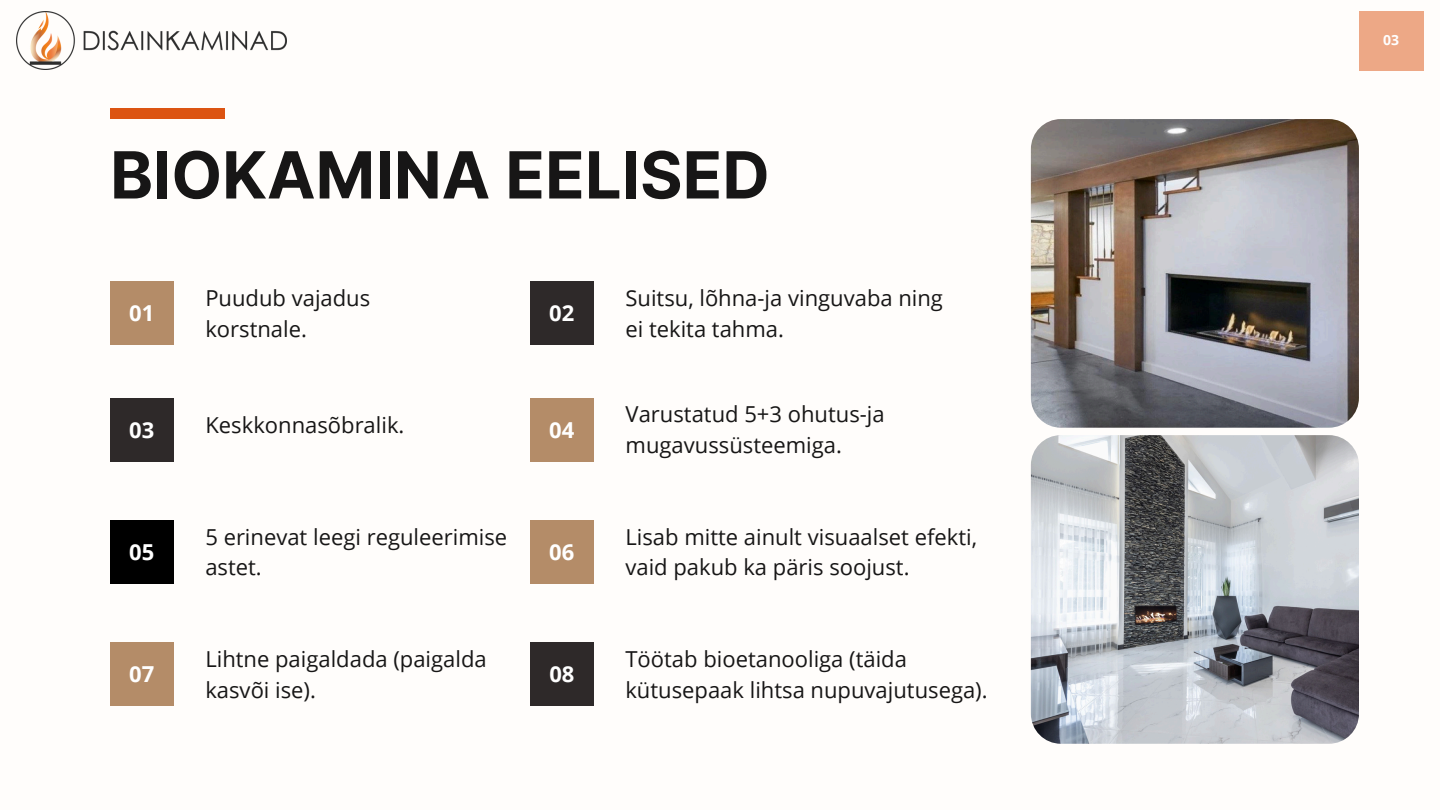
<style>
.page{position:relative;width:1440px;height:810px;background:#fffdfb}
.page>*{position:absolute;margin:0;border:0;box-sizing:border-box;transform-origin:0 0}
.t1{font:700 65px "Inter";color:#171616}
.t2{font:22px/30.8px "Open Sans";color:#171616}
.t3{font:700 22px "Open Sans";color:#fff}
.t4{font:700 14px "Open Sans";color:#fff}
</style>
<div class="page">
<div style="left:1359px;top:11px;width:65px;height:60px;background:#eda886"></div>
<img style="left:1031px;top:119px;width:328px;height:309px;border-radius:30px">
<div style="left:110px;top:282px;width:63px;height:63px;background:#b48c68"></div>
<div style="left:110px;top:109px;width:115px;height:10px;background:#dc5412"></div>
<div style="left:530px;top:282px;width:63px;height:63px;background:#2e2929"></div>
<div style="left:110px;top:398px;width:63px;height:63px;background:#2e2929"></div>
<div style="left:530px;top:398px;width:63px;height:63px;background:#b48c68"></div>
<img style="left:17px;top:11px;width:270px;height:59px">
<div style="left:110px;top:521px;width:63px;height:63px;background:#000"></div>
<div style="left:530px;top:521px;width:63px;height:63px;background:#b48c68"></div>
<img style="left:1031px;top:435px;width:328px;height:309px;border-radius:30px">
<div style="left:110px;top:643px;width:63px;height:63px;background:#b48c68"></div>
<div style="left:530px;top:643px;width:64px;height:63px;background:#2e2929"></div>
<p class="t1" style="left:110px;top:136px;width:661px">BIOKAMINA EELISED</p>
<p class="t3" style="left:129px;top:298px;width:27px">01</p>
<h1 class="t2" style="left:205px;top:282px;width:166px">Puudub vajadus</h1>
<p class="t2" style="left:205px;top:313px;width:103px">korstnale.</p>
<p class="t3" style="left:549px;top:298px;width:27px">02</p>
<p class="t3" style="left:129px;top:414px;width:27px">03</p>
<p class="t2" style="left:205px;top:409px;width:200px">Keskkonnasõbralik.</p>
<p class="t3" style="left:549px;top:414px;width:27px">04</p>
<p class="t3" style="left:129px;top:536px;width:27px">05</p>
<p class="t3" style="left:129px;top:659px;width:27px">07</p>
<p class="t2" style="left:205px;top:521px;width:303px">5 erinevat leegi reguleerimise astet.</p>
<p class="t2" style="left:205px;top:643px;width:283px">Lihtne paigaldada (paigalda kasvõi ise).</p>
<p class="t3" style="left:549px;top:536px;width:27px">06</p>
<p class="t3" style="left:549px;top:659px;width:27px">08</p>
<p class="t2" style="left:625px;top:282px;width:319px">Suitsu, lõhna-ja vinguvaba ning ei tekita tahma.</p>
<p class="t2" style="left:626px;top:398px;width:261px">Varustatud 5+3 ohutus-ja mugavussüsteemiga.</p>
<p class="t2" style="left:625px;top:521px;width:353px">Lisab mitte ainult visuaalset efekti, vaid pakub ka päris soojust.</p>
<p class="t2" style="left:625px;top:643px;width:364px">Töötab bioetanooliga (täida kütusepaak lihtsa nupuvajutusega).</p>
<p class="t4" style="left:1383px;top:30px;width:17px">03</p>
</div>
